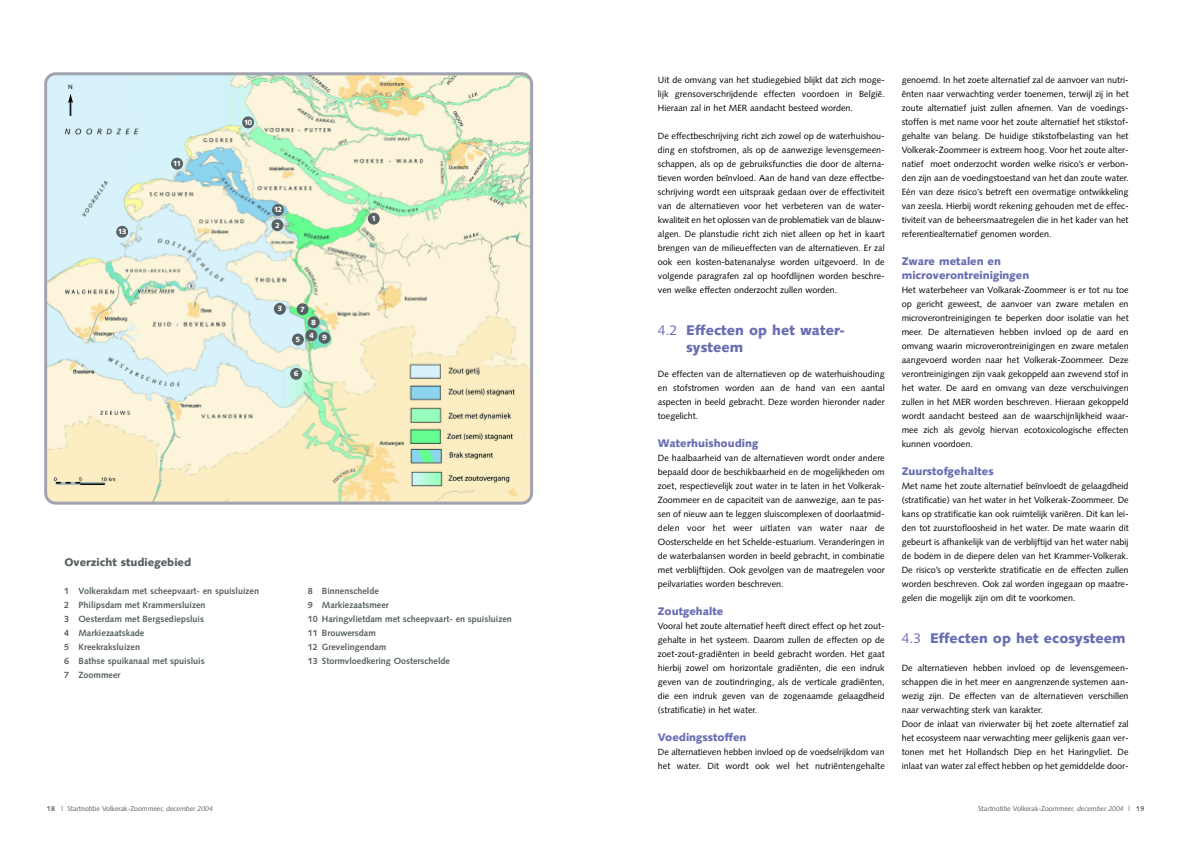
<style>
.page{position:relative;width:1191px;height:842px;background:#fff}
.page>*{position:absolute;margin:0;border:0;box-sizing:border-box;transform-origin:0 0}
.t1{font:900 14px/17px "Syntax";color:#696eb2}
.t2{font:900 11px/14px "Syntax";color:#696eb2}
.t3{font:900 11px "Syntax";color:#576062}
.t4{font:9px/14px "Syntax";color:#000;text-align:justify}
.t5{font:700 9px/14px "Syntax";color:#576062}
.t6{font:900 7.5px/15.2px "Syntax";letter-spacing:-.13em;color:#fff}
.t7{font:7px "Syntax";letter-spacing:-.005em;color:#576062}
.t8{font:6.4px "Syntax";color:#000}
.s1{font-weight:400}
.s2{font-weight:700}
.s3{font-style:italic}
</style>
<div class="page">
<svg style="left:44px;top:72px;width:489px;height:433px;background:#e5ead3"></svg>
<svg style="left:68px;top:94px;width:5px;height:22px"></svg>
<div style="left:171px;top:158px;width:12px;height:12px;background:#576062;border-radius:50%"></div>
<div style="left:116px;top:226px;width:12px;height:12px;background:#576062;border-radius:50%"></div>
<div style="left:242px;top:116px;width:12px;height:12px;background:#576062;border-radius:50%"></div>
<div style="left:272px;top:204px;width:12px;height:12px;background:#576062;border-radius:50%"></div>
<div style="left:271px;top:219px;width:12px;height:12px;background:#576062;border-radius:50%"></div>
<div style="left:368px;top:213px;width:12px;height:12px;background:#576062;border-radius:50%"></div>
<div style="left:297px;top:303px;width:11px;height:12px;background:#576062;border-radius:50%"></div>
<div style="left:274px;top:303px;width:12px;height:12px;background:#576062;border-radius:50%"></div>
<div style="left:292px;top:334px;width:12px;height:11px;background:#576062;border-radius:50%"></div>
<div style="left:290px;top:368px;width:12px;height:12px;background:#576062;border-radius:50%"></div>
<div style="left:308px;top:316px;width:11px;height:12px;background:#576062;border-radius:50%"></div>
<div style="left:318px;top:332px;width:12px;height:12px;background:#576062;border-radius:50%"></div>
<div style="left:305px;top:329px;width:12px;height:12px;background:#576062;border-radius:50%"></div>
<p class="t8" style="left:68px;top:84px;width:6px">N</p>
<p class="t6" style="left:118px;top:225px;width:10px">13</p>
<p class="t6" style="left:173px;top:157px;width:10px">11</p>
<p class="t6" style="left:244px;top:115px;width:10px">10</p>
<p class="t6" style="left:274px;top:203px;width:10px">12<br>2</p>
<p class="t6" style="left:371px;top:212px;width:6px">1</p>
<p class="t6" style="left:277px;top:302px;width:6px">3</p>
<p class="t6" style="left:300px;top:302px;width:6px">7</p>
<p class="t6" style="left:295px;top:332px;width:6px">5</p>
<p class="t6" style="left:294px;top:367px;width:6px">6</p>
<p class="t6" style="left:311px;top:315px;width:6px">8</p>
<p class="t6" style="left:309px;top:328px;width:6px">4</p>
<p class="t6" style="left:322px;top:331px;width:6px">9</p>
<p class="t3" style="left:64px;top:558px;width:128px">Overzicht studiegebied</p>
<p class="t5" style="left:64px;top:585px;width:196px">1 Volkerakdam met scheepvaart- en spuisluizen<br>2 Philipsdam met Krammersluizen<br>3 Oesterdam met Bergsediepsluis<br>4 Markiezaatskade<br>5 Kreekraksluizen<br>6 Bathse spuikanaal met spuisluis<br>7 Zoommeer</p>
<p class="t5" style="left:308px;top:585px;width:206px">8 Binnenschelde<br>9 Markiezaatsmeer<br>10 Haringvlietdam met scheepvaart- en spuisluizen<br>11 Brouwersdam<br>12 Grevelingendam<br>13 Stormvloedkering Oosterschelde</p>
<p class="t4" style="left:658px;top:74px;width:228px">Uit de omvang van het studiegebied blijkt dat zich moge&shy;lijk grensoverschrijdende effecten voordoen in België.<br>Hieraan zal in het MER aandacht besteed worden.</p>
<p class="t4" style="left:658px;top:130px;width:228px">De effectbeschrijving richt zich zowel op de waterhuishou&shy;ding en stofstromen, als op de aanwezige levensgemeen&shy;schappen, als op de gebruiksfuncties die door de alterna&shy;tieven worden beïnvloed. Aan de hand van deze effectbe&shy;schrijving wordt een uitspraak gedaan over de effectiviteit van de alternatieven voor het verbeteren van de water&shy;kwaliteit en het oplossen van de problematiek van de blauw&shy;algen. De planstudie richt zich niet alleen op het in kaart brengen van de milieueffecten van de alternatieven. Er zal ook een kosten-batenanalyse worden uitgevoerd. In de volgende paragrafen zal op hoofdlijnen worden beschre&shy;ven welke effecten onderzocht zullen worden.</p>
<h1 class="t1" style="left:686px;top:323px;width:160px;text-indent:-28px"><span class="s1">4.2</span> Effecten op het water&shy;systeem</h1>
<p class="t4" style="left:658px;top:368px;width:228px">De effecten van de alternatieven op de waterhuishouding en stofstromen worden aan de hand van een aantal aspecten in beeld gebracht. Deze worden hieronder nader toegelicht.</p>
<p class="t2" style="left:658px;top:437px;width:102px">Waterhuishouding</p>
<p class="t4" style="left:658px;top:452px;width:228px">De haalbaarheid van de alternatieven wordt onder andere bepaald door de beschikbaarheid en de mogelijkheden om zoet, respectievelijk zout water in te laten in het Volkerak-Zoommeer en de capaciteit van de aanwezige, aan te pas&shy;sen of nieuw aan te leggen sluiscomplexen of doorlaatmid&shy;delen voor het weer uitlaten van water naar de Oosterschelde en het Schelde-estuarium. Veranderingen in de waterbalansen worden in beeld gebracht, in combinatie met verblijftijden. Ook gevolgen van de maatregelen voor peilvariaties worden beschreven.</p>
<p class="t2" style="left:658px;top:605px;width:67px">Zoutgehalte</p>
<p class="t4" style="left:658px;top:620px;width:228px">Vooral het zoute alternatief heeft direct effect op het zout&shy;gehalte in het systeem. Daarom zullen de effecten op de zoet-zout-gradiënten in beeld gebracht worden. Het gaat hierbij zowel om horizontale gradiënten, die een indruk geven van de zoutindringing, als de verticale gradiënten, die een indruk geven van de zogenaamde gelaagdheid (stratificatie) in het water.</p>
<p class="t2" style="left:658px;top:731px;width:90px">Voedingsstoffen</p>
<p class="t4" style="left:658px;top:746px;width:228px">De alternatieven hebben invloed op de voedselrijkdom van het water. Dit wordt ook wel het nutriëntengehalte</p>
<p class="t4" style="left:901px;top:74px;width:228px">genoemd. In het zoete alternatief zal de aanvoer van nutri&shy;ënten naar verwachting verder toenemen, terwijl zij in het zoute alternatief juist zullen afnemen. Van de voedings&shy;stoffen is met name voor het zoute alternatief het stikstof&shy;gehalte van belang. De huidige stikstofbelasting van het Volkerak-Zoommeer is extreem hoog. Voor het zoute alter&shy;natief moet onderzocht worden welke risico’s er verbon&shy;den zijn aan de voedingstoestand van het dan zoute water.<br>Eén van deze risico’s betreft een overmatige ontwikkeling van zeesla. Hierbij wordt rekening gehouden met de effec&shy;tiviteit van de beheersmaatregelen die in het kader van het referentiealternatief genomen worden.</p>
<p class="t2" style="left:901px;top:255px;width:129px">Zware metalen en microverontreinigingen</p>
<p class="t4" style="left:901px;top:284px;width:228px">Het waterbeheer van Volkarak-Zoommeer is er tot nu toe op gericht geweest, de aanvoer van zware metalen en microverontreinigingen te beperken door isolatie van het meer. De alternatieven hebben invloed op de aard en omvang waarin microverontreinigingen en zware metalen aangevoerd worden naar het Volkerak-Zoommeer. Deze verontreinigingen zijn vaak gekoppeld aan zwevend stof in het water. De aard en omvang van deze verschuivingen zullen in het MER worden beschreven. Hieraan gekoppeld wordt aandacht besteed aan de waarschijnlijkheid waar&shy;mee zich als gevolg hiervan ecotoxicologische effecten kunnen voordoen.</p>
<p class="t2" style="left:901px;top:465px;width:93px">Zuurstofgehaltes</p>
<p class="t4" style="left:901px;top:480px;width:228px">Met name het zoute alternatief beïnvloedt de gelaagdheid (stratificatie) van het water in het Volkerak-Zoommeer. De kans op stratificatie kan ook ruimtelijk variëren. Dit kan lei&shy;den tot zuurstofloosheid in het water. De mate waarin dit gebeurt is afhankelijk van de verblijftijd van het water nabij de bodem in de diepere delen van het Krammer-Volkerak.<br>De risico’s op versterkte stratificatie en de effecten zullen worden beschreven. Ook zal worden ingegaan op maatre&shy;gelen die mogelijk zijn om dit te voorkomen.</p>
<h1 class="t1" style="left:901px;top:631px;width:225px"><span class="s1">4.3</span> Effecten op het ecosysteem</h1>
<p class="t4" style="left:901px;top:662px;width:228px;text-align:left">De alternatieven hebben invloed op de levensgemeen&shy;schappen die in het meer en aangrenzende systemen aan&shy;wezig zijn. De effecten van de alternatieven verschillen naar verwachting sterk van karakter.<br>Door de inlaat van rivierwater bij het zoete alternatief zal het ecosysteem naar verwachting meer gelijkenis gaan ver&shy;tonen met het Hollandsch Diep en het Haringvliet. De inlaat van water zal effect hebben op het gemiddelde door-</p>
<p class="t7" style="left:47px;top:806px;width:168px"><span class="s2">18</span> l Startnotitie Volkerak-Zoommeer, <span class="s3">december 2004</span></p>
<p class="t7" style="left:978px;top:806px;width:168px">Startnotitie Volkerak-Zoommeer, <span class="s3">december 2004</span> l <span class="s2">19</span></p>
</div>
